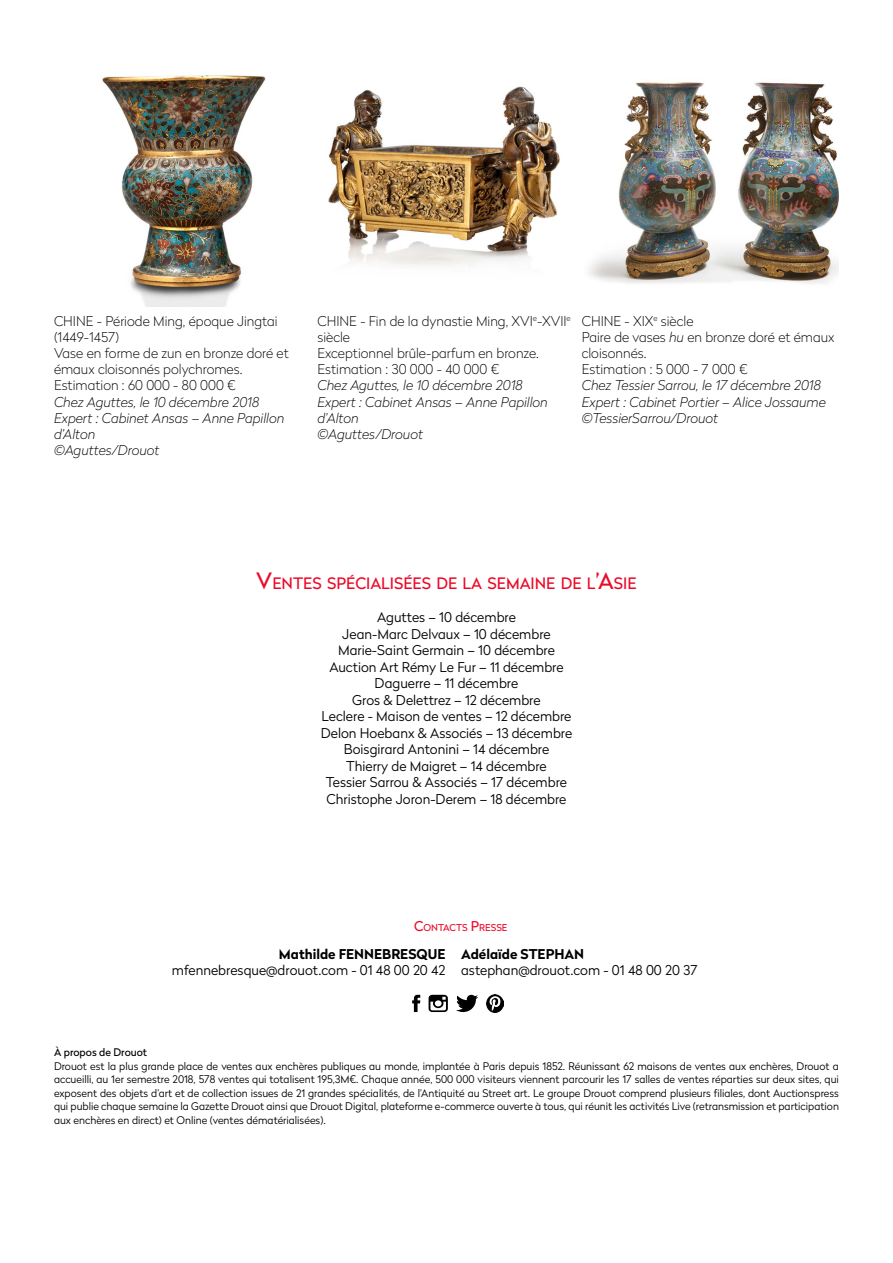
<style>
.page{position:relative;width:893px;height:1263px;background:#fff}
.page>*{position:absolute;margin:0;border:0;box-sizing:border-box;transform-origin:0 0}
.t1{font:15.75px "Radikal";color:#ec0928}
.t2{font:300 13.5px/16.5px "Radikal";color:#000;text-align:center}
.t3{font:100 13.5px/16.2px "Radikal";color:#000}
.t4{font:italic 100 13.5px/16.2px "Radikal";color:#000}
.t5{font:700 13.5px "Radikal";color:#000}
.t6{font:300 10.5px/13.5px "Radikal";color:#000;text-align:justify}
.t7{font:10.5px "Radikal";color:#000}
.t8{font:9.45px "Radikal";color:#ec0928}
.s1{font-style:italic}
.s2{font-size:22.5px}
.s3{font-size:13.5px}
</style>
<div class="page">
<svg style="left:456px;top:995px;width:22px;height:17px"></svg>
<svg style="left:412px;top:995px;width:8px;height:17px"></svg>
<svg style="left:429px;top:995px;width:19px;height:17px"></svg>
<img style="left:486px;top:995px;width:18px;height:17px">
<img style="left:102px;top:75px;width:164px;height:231px">
<img style="left:328px;top:86px;width:232px;height:181px">
<img style="left:589px;top:82px;width:250px;height:202px">
<p class="t3" style="left:54px;top:312px;width:236px">CHINE - Période Ming, époque Jingtai (1449-1457)<br>Vase en forme de zun en bronze doré et émaux cloisonnés polychromes.<br>Estimation : 60 000 - 80 000 €</p>
<p class="t4" style="left:54px;top:393px;width:232px">Chez Aguttes, le 10 décembre 2018<br>Expert : Cabinet Ansas – Anne Papillon d’Alton<br>©Aguttes/Drouot</p>
<p class="t3" style="left:317px;top:312px;width:255px">CHINE - Fin de la dynastie Ming, XVI<sup>e</sup>-XVII<sup>e </sup>siècle<br>Exceptionnel brûle-parfum en bronze.<br>Estimation : 30 000 - 40 000 €</p>
<p class="t4" style="left:317px;top:377px;width:232px">Chez Aguttes, le 10 décembre 2018<br>Expert : Cabinet Ansas – Anne Papillon d’Alton<br>©Aguttes/Drouot</p>
<p class="t3" style="left:582px;top:312px;width:254px">CHINE - XIX<sup>e</sup> siècle<br>Paire de vases <span class="s1">hu</span> en bronze doré et émaux cloisonnés.<br>Estimation : 5 000 - 7 000 €</p>
<p class="t4" style="left:582px;top:377px;width:246px">Chez Tessier Sarrou, le 17 décembre 2018<br>Expert : Cabinet Portier – Alice Jossaume ©TessierSarrou/Drouot</p>
<h1 class="t1" style="left:256px;top:572px;width:382px"><span class="s2">V</span>ENTES SPÉCIALISÉES DE LA SEMAINE DE L<span class="s2">’A</span>SIE</h1>
<p class="t2" style="left:321px;top:608px;width:253px">Aguttes – 10 décembre<br>Jean-Marc Delvaux – 10 décembre<br>Marie-Saint Germain – 10 décembre<br>Auction Art Rémy Le Fur – 11 décembre<br>Daguerre – 11 décembre<br>Gros &amp; Delettrez – 12 décembre<br>Leclere - Maison de ventes – 12 décembre<br>Delon Hoebanx &amp; Associés – 13 décembre<br>Boisgirard Antonini – 14 décembre<br>Thierry de Maigret – 14 décembre<br>Tessier Sarrou &amp; Associés – 17 décembre<br>Christophe Joron-Derem – 18 décembre</p>
<p class="t8" style="left:414px;top:920px;width:95px"><span class="s3">C</span>ONTACTS <span class="s3">P</span>RESSE</p>
<p class="t5" style="left:279px;top:944px;width:168px">Mathilde FENNEBRESQUE</p>
<p class="t2" style="left:172px;top:962px;width:275px">mfennebresque@drouot.com - 01 48 00 20 42</p>
<p class="t5" style="left:461px;top:944px;width:124px">Adélaïde STEPHAN</p>
<p class="t2" style="left:461px;top:962px;width:238px">astephan@drouot.com - 01 48 00 20 37</p>
<p class="t7" style="left:54px;top:1045px;width:95px">À propos de Drouot</p>
<p class="t6" style="left:54px;top:1059px;width:786px">Drouot est la plus grande place de ventes aux enchères publiques au monde, implantée à Paris depuis 1852. Réunissant 62 maisons de ventes aux enchères, Drouot a accueilli, au 1er semestre 2018, 578 ventes qui totalisent 195,3M€. Chaque année, 500 000 visiteurs viennent parcourir les 17 salles de ventes réparties sur deux sites, qui exposent des objets d’art et de collection issues de 21 grandes spécialités, de l’Antiquité au Street art. Le groupe Drouot comprend plusieurs filiales, dont Auctionspress qui publie chaque semaine la Gazette Drouot ainsi que Drouot Digital, plateforme e-commerce ouverte à tous, qui réunit les activités Live (retransmission et participation aux enchères en direct) et Online (ventes dématérialisées).</p>
</div>
